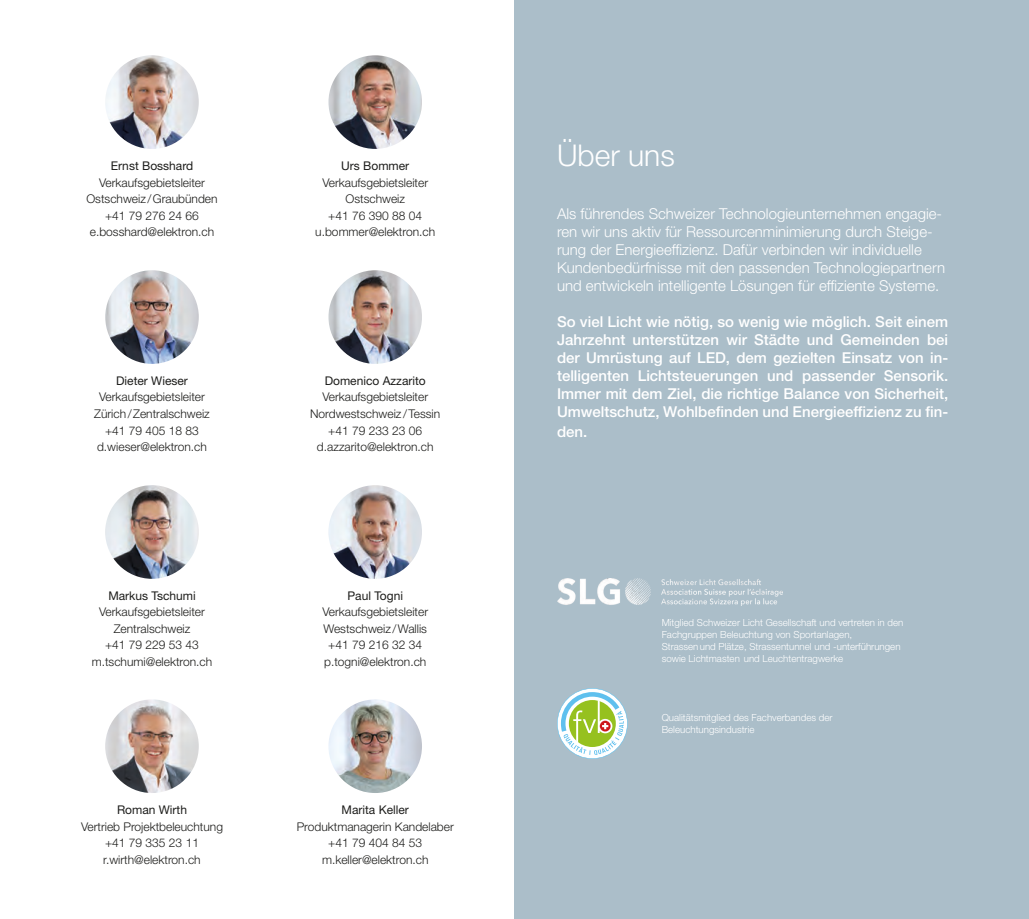
<style>
.page{position:relative;width:1029px;height:919px;background:#fff}
.page>*{position:absolute;margin:0;border:0;box-sizing:border-box;transform-origin:0 0}
.t1{font:300 30px "Helvetica Neue LT Pro";color:#fff}
.t2{font:500 15px/18px "Helvetica Neue LT Pro";color:#fff;text-align:justify}
.t3{font:300 15px/18px "Helvetica Neue LT Pro";color:#fff}
.t4{font:300 12px/16.5px "Helvetica Neue LT Pro";color:#1d1d1b;text-align:center}
.t5{font:12px "Helvetica Neue LT Pro";color:#1d1d1b}
.t6{font:300 9.75px/12px "Helvetica Neue LT Pro";color:#fff}
</style>
<div class="page">
<div style="left:514px;top:0;width:515px;height:918px;background:#abbec9"></div>
<img style="left:105px;top:55px;width:94px;height:94px;border-radius:47px">
<img style="left:328px;top:55px;width:94px;height:94px;border-radius:47px">
<img style="left:105px;top:270px;width:94px;height:94px;border-radius:47px">
<img style="left:328px;top:270px;width:94px;height:94px;border-radius:47px">
<img style="left:105px;top:485px;width:94px;height:93px;border-radius:47px">
<img style="left:328px;top:485px;width:94px;height:93px;border-radius:47px">
<img style="left:105px;top:699px;width:94px;height:94px;border-radius:47px">
<img style="left:328px;top:699px;width:94px;height:94px;border-radius:47px">
<img style="left:557px;top:578px;width:226px;height:27px">
<svg style="left:557px;top:688px;width:71px;height:70px"></svg>
<p class="t5" style="left:111px;top:158px;width:84px">Ernst Bosshard</p>
<p class="t4" style="left:86px;top:174px;width:133px">Verkaufsgebietsleiter<br>Ostschweiz /Graubünden +41 79 276 24 66 e.bosshard@elektron.ch</p>
<p class="t5" style="left:116px;top:373px;width:73px">Dieter Wieser</p>
<p class="t4" style="left:94px;top:388px;width:117px">Verkaufsgebietsleiter<br>Zürich/Zentralschweiz +41 79 405 18 83 d.wieser@elektron.ch</p>
<p class="t5" style="left:108px;top:588px;width:89px">Markus Tschumi</p>
<p class="t4" style="left:92px;top:603px;width:122px">Verkaufsgebietsleiter<br>Zentralschweiz<br>+41 79 229 53 43 m.tschumi@elektron.ch</p>
<p class="t5" style="left:117px;top:802px;width:72px">Roman Wirth</p>
<p class="t4" style="left:81px;top:817px;width:144px">Vertrieb Projektbeleuchtung +41 79 335 23 11 r.wirth@elektron.ch</p>
<p class="t5" style="left:341px;top:158px;width:70px">Urs Bommer</p>
<p class="t4" style="left:315px;top:174px;width:121px">Verkaufsgebietsleiter<br>Ostschweiz<br>+41 76 390 88 04 u.bommer@elektron.ch</p>
<p class="t5" style="left:325px;top:373px;width:103px">Domenico Azzarito</p>
<p class="t4" style="left:310px;top:388px;width:132px">Verkaufsgebietsleiter<br>Nordwestschweiz /Tessin +41 79 233 23 06 d.azzarito@elektron.ch</p>
<p class="t5" style="left:347px;top:588px;width:57px">Paul Togni</p>
<p class="t4" style="left:322px;top:603px;width:107px">Verkaufsgebietsleiter<br>Westschweiz /Wallis +41 79 216 32 34 p.togni@elektron.ch</p>
<p class="t5" style="left:342px;top:802px;width:69px">Marita Keller</p>
<p class="t4" style="left:297px;top:817px;width:159px">Produktmanagerin Kandelaber +41 79 404 84 53 m.keller@elektron.ch</p>
<h1 class="t1" style="left:557px;top:137px;width:119px">Über uns</h1>
<p class="t3" style="left:557px;top:204px;width:390px">Als führendes Schweizer Technologieunternehmen engagie&shy;ren wir uns aktiv für Ressourcenminimierung durch Steige&shy;rung der Energieeffizienz. Dafür verbinden wir individuelle Kundenbedürfnisse mit den passenden Technologiepartnern und entwickeln intelligente Lösungen für effiziente Systeme.</p>
<p class="t2" style="left:557px;top:313px;width:393px">So viel Licht wie nötig, so wenig wie möglich. Seit einem Jahrzehnt unterstützen wir Städte und Gemeinden bei der Umrüstung auf LED, dem gezielten Einsatz von in&shy;telligenten Lichtsteuerungen und passender Sensorik.<br>Immer mit dem Ziel, die richtige Balance von Sicherheit, Umweltschutz, Wohlbefinden und Energieeffizienz zu fin-</p>
<p class="t2" style="left:557px;top:422px;width:32px">den.</p>
<p class="t6" style="left:662px;top:616px;width:243px">Mitglied Schweizer Licht Gesellschaft und vertreten in den Fachgruppen Beleuchtung von Sportanlagen, Strassenund Plätze, Strassentunnel und -unterführungen sowie Lichtmasten und Leuchtentragwerke</p>
<p class="t6" style="left:662px;top:711px;width:172px">Qualitätsmitglied des Fachverbandes der<br>Beleuchtungsindustrie</p>
</div>
